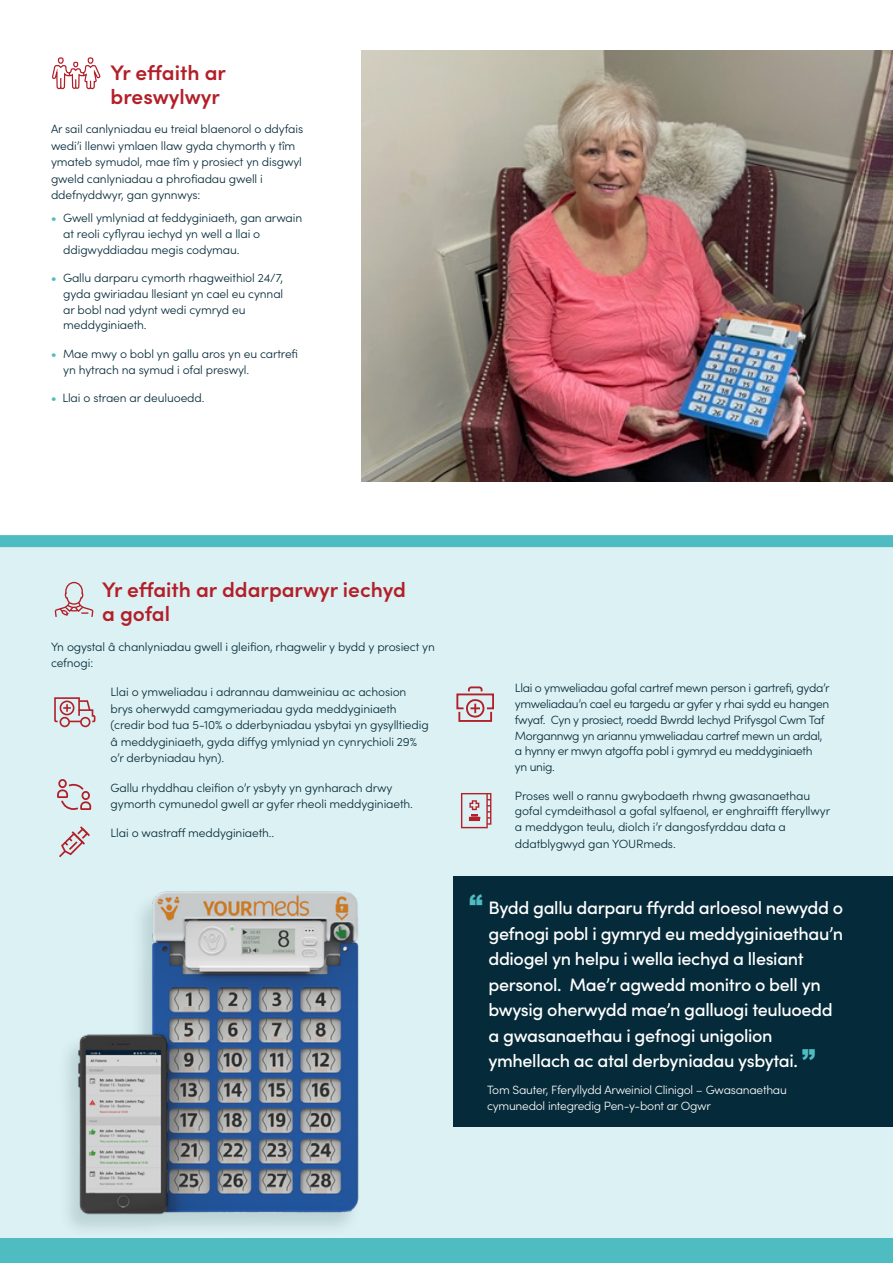
<style>
.page{position:relative;width:893px;height:1263px;background:#fff}
.page>*{position:absolute;margin:0;border:0;box-sizing:border-box;transform-origin:0 0}
.t1{font:600 21px/24px "Sofia Pro";color:#b31f29}
.t2{font:500 18px/25.5px "Sofia Pro";letter-spacing:-.02em;color:#fff}
.Bullet_list{font:300 12px/16.5px "Sofia Pro";letter-spacing:-.01em;color:#052a39}
.Bullet_list-2{font:300 12px/15.8px "Sofia Pro";letter-spacing:-.03em;color:#052a39}
.Quotee{font:300 12px/15.8px "Sofia Pro";letter-spacing:-.02em;color:#fff}
.s1{font-weight:700;color:#4fbcc1}
.s2{font-family:"Arial";font-weight:900;font-size:27px;color:#4fbcc1}
</style>
<div class="page">
<div style="left:0;top:547px;width:893px;height:716px;background:#dcf1f3"></div>
<img style="left:66px;top:891px;width:293px;height:339px">
<div style="left:453px;top:876px;width:440px;height:250px;background:#052a39"></div>
<div style="left:0;top:1238px;width:893px;height:25px;background:#4fbcc1"></div>
<div style="left:0;top:535px;width:893px;height:12px;background:#4fbcc1"></div>
<img style="left:362px;top:51px;width:531px;height:430px">
<svg style="left:55px;top:582px;width:38px;height:35px"></svg>
<svg style="left:57px;top:779px;width:34px;height:31px"></svg>
<svg style="left:59px;top:826px;width:31px;height:31px"></svg>
<div style="left:458px;top:711px;width:34px;height:11px;border:2px solid #b31f29"></div>
<svg style="left:457px;top:687px;width:37px;height:33px"></svg>
<div style="left:60px;top:717px;width:10px;height:10px;border:2px solid #b31f29;border-radius:50%"></div>
<div style="left:80px;top:717px;width:11px;height:10px;border:2px solid #b31f29;border-radius:50%"></div>
<svg style="left:54px;top:697px;width:41px;height:26px"></svg>
<svg style="left:461px;top:793px;width:30px;height:35px"></svg>
<svg style="left:52px;top:57px;width:48px;height:32px"></svg>
<h2 class="t1" style="left:111px;top:59px;width:117px">Yr effaith ar breswylwyr</h2>
<p class="Bullet_list" style="left:51px;top:120px;width:254px">Ar sail canlyniadau eu treial blaenorol o ddyfais wedi’i llenwi ymlaen llaw gyda chymorth y tîm ymateb symudol, mae tîm y prosiect yn disgwyl gweld canlyniadau a phrofiadau gwell i ddefnyddwyr, gan gynnwys:</p>
<p class="Bullet_list" style="left:63px;top:209px;width:240px;line-height:15.8px;text-indent:-12px"><span class="s1">•</span> Gwell ymlyniad at feddyginiaeth, gan arwain at reoli cyflyrau iechyd yn well a llai o ddigwyddiadau megis codymau.</p>
<p class="Bullet_list" style="left:63px;top:269px;width:221px;line-height:15.8px;text-indent:-12px"><span class="s1">•</span> Gallu darparu cymorth rhagweithiol 24/7, gyda gwiriadau llesiant yn cael eu cynnal ar bobl nad ydynt wedi cymryd eu meddyginiaeth.</p>
<p class="Bullet_list" style="left:63px;top:345px;width:236px;line-height:15.8px;text-indent:-12px"><span class="s1">•</span> Mae mwy o bobl yn gallu aros yn eu cartrefi yn hytrach na symud i ofal preswyl.</p>
<p class="Bullet_list" style="left:51px;top:389px;width:155px"><span class="s1">•</span> Llai o straen ar deuluoedd.</p>
<h2 class="t1" style="left:102px;top:576px;width:306px">Yr effaith ar ddarparwyr iechyd a gofal</h2>
<p class="Bullet_list" style="left:51px;top:637px;width:385px">Yn ogystal â chanlyniadau gwell i gleifion, rhagwelir y bydd y prosiect yn cefnogi:</p>
<p class="Bullet_list" style="left:111px;top:683px;width:320px">Llai o ymweliadau i adrannau damweiniau ac achosion brys oherwydd camgymeriadau gyda meddyginiaeth (credir bod tua 5-10% o dderbyniadau ysbytai yn gysylltiedig â meddyginiaeth, gyda diffyg ymlyniad yn cynrychioli 29% o’r derbyniadau hyn).</p>
<p class="Bullet_list" style="left:111px;top:778px;width:304px">Gallu rhyddhau cleifion o’r ysbyty yn gynharach drwy gymorth cymunedol gwell ar gyfer rheoli meddyginiaeth.</p>
<p class="Bullet_list" style="left:111px;top:824px;width:165px">Llai o wastraff meddyginiaeth..</p>
<p class="Bullet_list-2" style="left:515px;top:680px;width:316px">Llai o ymweliadau gofal cartref mewn person i gartrefi, gyda’r ymweliadau’n cael eu targedu ar gyfer y rhai sydd eu hangen fwyaf. Cyn y prosiect, roedd Bwrdd Iechyd Prifysgol Cwm Taf Morgannwg yn ariannu ymweliadau cartref mewn un ardal, a hynny er mwyn atgoffa pobl i gymryd eu meddyginiaeth<br>yn unig.</p>
<p class="Bullet_list" style="left:515px;top:787px;width:317px;line-height:16px">Proses well o rannu gwybodaeth rhwng gwasanaethau gofal cymdeithasol a gofal sylfaenol, er enghraifft fferyllwyr a meddygon teulu, diolch i’r dangosfyrddau data a ddatblygwyd gan YOURmeds.</p>
<p class="t2" style="left:488px;top:894px;width:356px;text-indent:-19px"><span class="s2">“</span> Bydd gallu darparu ffyrdd arloesol newydd o gefnogi pobl i gymryd eu meddyginiaethau’n ddiogel yn helpu i wella iechyd a llesiant personol. Mae’r agwedd monitro o bell yn bwysig oherwydd mae’n galluogi teuluoedd a gwasanaethau i gefnogi unigolion ymhellach ac atal derbyniadau ysbytai. <span class="s2">”</span></p>
<p class="Quotee" style="left:487px;top:1081px;width:301px">Tom Sauter, Fferyllydd Arweiniol Clinigol – Gwasanaethau cymunedol integredig Pen-y-bont ar Ogwr</p>
</div>
